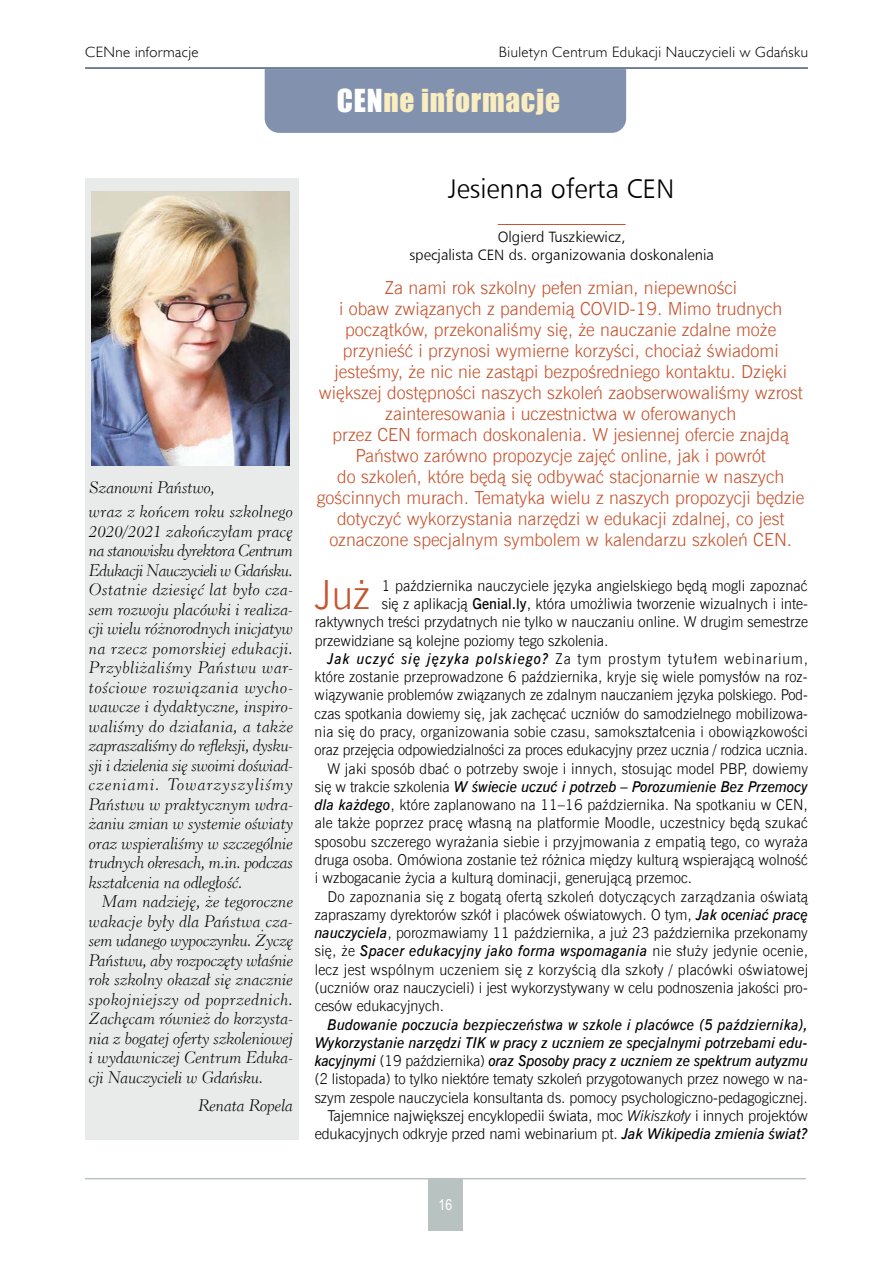
<style>
.page{position:relative;width:893px;height:1263px;background:#fff}
.page>*{position:absolute;margin:0;border:0;box-sizing:border-box;transform-origin:0 0}
.t1{font:40.35px "News Goth Lt EU";color:#c65530}
.t2{font:29.25px "Impact";letter-spacing:.025em;color:#faedc0}
.t3{font:27px "Humnst 777 Lt EU";color:#000}
.t4{font:italic 18px/19.5px "Revivl 555 Lt EU";color:#000;text-align:justify}
.t5{font:18px/21px "News Goth Lt EU";color:#c65530;text-align:center}
.t6{font:italic 18px/23.7px "Revivl 555 Lt EU";letter-spacing:.02em;color:#000}
.t7{font:15px/18.3px "News Goth Lt EU";color:#000;text-align:justify}
.t8{font:15px "News Goth Lt EU";color:#000;scale:.95 1}
.t9{font:italic 15px/18.3px "News Goth Dm EU";color:#000;text-align:justify}
.t10{font:italic 15px "News Goth Dm EU";letter-spacing:.02em;color:#000}
.t11{font:15px/18px "Humnst 777 Lt EU";color:#000;text-align:center}
.t12{font:15px "Humanst 521 Lt EU";letter-spacing:.03em;color:#000}
.t13{font:15px "News Goth Lt EU";letter-spacing:.065em;color:#000;scale:.95 1}
.t14{font:15px "Arial Narrow";color:#fff}
.s1{color:#fff}
.s2{font-family:"News Goth Dm EU"}
.s3{font-family:"News Goth Dm EU";font-style:italic}
.s4{font-family:"News Goth Lt EU";font-style:normal}
.s5{font-style:italic}
</style>
<div class="page">
<hr style="left:85px;top:67px;width:723px;height:2px;background:#465c71">
<hr style="left:85px;top:1178px;width:721px;height:1px;background:#b8c3c1">
<div style="left:428px;top:1178px;width:35px;height:52px;background:#b8c3c1"></div>
<div style="left:265px;top:69px;width:361px;height:64px;background:#8291ad"></div>
<div style="left:85px;top:179px;width:214px;height:961px;background:#e8ebea"></div>
<hr style="left:498px;top:224px;width:128px;height:1px;background:#c65530">
<img style="left:91px;top:191px;width:198px;height:275px">
<p class="t12" style="left:85px;top:43px;width:115px">CENne informacje</p>
<p class="t12" style="left:499px;top:43px;width:311px">Biuletyn Centrum Edukacji Nauczycieli w Gdańsku</p>
<h2 class="t2" style="left:337px;top:78px;width:225px"><span class="s1">CEN</span>ne informacje</h2>
<p class="t6" style="left:89px;top:476px;width:205px">Szanowni Państwo,<br>wraz z końcem roku szkolnego</p>
<p class="t4" style="left:89px;top:521px;width:206px">2020/2021 zakończyłam pracę na stanowisku dyrektora Centrum Edukacji Nauczycieli w Gdańsku.<br>Ostatnie dziesięć lat było cza&shy;sem rozwoju placówki i realiza&shy;cji wielu różnorodnych inicjatyw na rzecz pomorskiej edukacji.<br>Przybliżaliśmy Państwu war&shy;tościowe rozwiązania wycho&shy;wawcze i dydaktyczne, inspiro&shy;waliśmy do działania, a także zapraszaliśmy do refleksji, dysku&shy;sji i dzielenia się swoimi doświad&shy;czeniami. Towarzyszyliśmy Państwu w praktycznym wdra&shy;żaniu zmian w systemie oświaty oraz wspieraliśmy w szczególnie trudnych okresach, m.in. podczas kształcenia na odległość.</p>
<p class="t4" style="left:89px;top:892px;width:206px;text-indent:13px">Mam nadzieję, że tegoroczne wakacje były dla Państwa cza&shy;sem udanego wypoczynku. Życzę Państwu, aby rozpoczęty właśnie rok szkolny okazał się znacznie spokojniejszy od poprzednich.<br>Zachęcam również do korzysta&shy;nia z bogatej oferty szkoleniowej i wydawniczej Centrum Eduka&shy;cji Nauczycieli w Gdańsku.</p>
<p class="t4" style="left:198px;top:1095px;width:96px">Renata Ropela</p>
<h3 class="t3" style="left:448px;top:172px;width:228px">Jesienna oferta CEN</h3>
<p class="t11" style="left:409px;top:227px;width:306px">Olgierd Tuszkiewicz,<br>specjalista CEN ds. organizowania doskonalenia</p>
<p class="t5" style="left:317px;top:277px;width:489px">Za nami rok szkolny pełen zmian, niepewności<br>i obaw związanych z pandemią COVID-19. Mimo trudnych początków, przekonaliśmy się, że nauczanie zdalne może przynieść i przynosi wymierne korzyści, chociaż świadomi jesteśmy, że nic nie zastąpi bezpośredniego kontaktu. Dzięki większej dostępności naszych szkoleń zaobserwowaliśmy wzrost zainteresowania i uczestnictwa w oferowanych<br>przez CEN formach doskonalenia. W jesiennej ofercie znajdą Państwo zarówno propozycje zajęć online, jak i powrót<br>do szkoleń, które będą się odbywać stacjonarnie w naszych gościnnych murach. Tematyka wielu z naszych propozycji będzie dotyczyć wykorzystania narzędzi w edukacji zdalnej, co jest oznaczone specjalnym symbolem w kalendarzu szkoleń CEN.</p>
<h1 class="t1" style="left:315px;top:570px;width:57px">Już</h1>
<p class="t7" style="left:382px;top:576px;width:427px">1 października nauczyciele języka angielskiego będą mogli zapoznać</p>
<p class="t7" style="left:382px;top:595px;width:428px">się z aplikacją <span class="s2">Genial.ly</span>, która umożliwia tworzenie wizualnych i inte-</p>
<p class="t7" style="left:315px;top:613px;width:495px">raktywnych treści przydatnych nie tylko w nauczaniu online. W drugim semestrze</p>
<p class="t7" style="left:315px;top:631px;width:295px">przewidziane są kolejne poziomy tego szkolenia.</p>
<p class="t13" style="left:327px;top:649px;width:507px"><span class="s3">Jak uczyć się języka polskiego?</span> Za tym prostym tytułem webinarium,</p>
<p class="t8" style="left:315px;top:667px;width:520px">które zostanie przeprowadzone 6 października, kryje się wiele pomysłów na roz-</p>
<p class="t8" style="left:315px;top:686px;width:521px">wiązywanie problemów związanych ze zdalnym nauczaniem języka polskiego. Pod-</p>
<p class="t8" style="left:315px;top:704px;width:521px">czas spotkania dowiemy się, jak zachęcać uczniów do samodzielnego mobilizowa-</p>
<p class="t8" style="left:315px;top:722px;width:521px">nia się do pracy, organizowania sobie czasu, samokształcenia i obowiązkowości</p>
<p class="t8" style="left:315px;top:741px;width:521px">oraz przejęcia odpowiedzialności za proces edukacyjny przez ucznia / rodzica ucznia.</p>
<p class="t7" style="left:327px;top:759px;width:482px">W jaki sposób dbać o potrzeby swoje i innych, stosując model PBP, dowiemy</p>
<p class="t9" style="left:315px;top:778px;width:495px"><span class="s4">się w trakcie szkolenia</span> W świecie uczuć i potrzeb – Porozumienie Bez Przemocy</p>
<p class="t7" style="left:315px;top:796px;width:495px"><span class="s3">dla każdego</span>, które zaplanowano na 11–16 października. Na spotkaniu w CEN, ale także poprzez pracę własną na platformie Moodle, uczestnicy będą szukać sposobu szczerego wyrażania siebie i przyjmowania z empatią tego, co wyraża druga osoba. Omówiona zostanie też różnica między kulturą wspierającą wolność i wzbogacanie życia a kulturą dominacji, generującą przemoc.</p>
<p class="t7" style="left:315px;top:887px;width:495px;text-indent:13px">Do zapoznania się z bogatą ofertą szkoleń dotyczących zarządzania oświatą zapraszamy dyrektorów szkół i placówek oświatowych. O tym, <span class="s3">Jak oceniać pracę nauczyciela</span>, porozmawiamy 11 października, a już 23 października przekonamy</p>
<p class="t10" style="left:315px;top:942px;width:495px"><span class="s4">się, że</span> Spacer edukacyjny jako forma wspomagania <span class="s4">nie służy jedynie ocenie,</span></p>
<p class="t7" style="left:315px;top:960px;width:495px">lecz jest wspólnym uczeniem się z korzyścią dla szkoły / placówki oświatowej (uczniów oraz nauczycieli) i jest wykorzystywany w celu podnoszenia jakości pro&shy;cesów edukacyjnych.</p>
<p class="t9" style="left:315px;top:1015px;width:495px;text-indent:13px">Budowanie poczucia bezpieczeństwa w szkole i placówce (5 października), Wykorzystanie narzędzi TIK w pracy z uczniem ze specjalnymi potrzebami edu&shy;kacyjnymi <span class="s4">(19 października)</span> oraz Sposoby pracy z uczniem ze spektrum autyzmu</p>
<p class="t7" style="left:315px;top:1070px;width:495px;text-align:right">(2 listopada) to tylko niektóre tematy szkoleń przygotowanych przez nowego w na&shy;szym zespole nauczyciela konsultanta ds. pomocy psychologiczno-pedagogicznej.<br>Tajemnice największej encyklopedii świata, moc <span class="s5">Wikiszkoły</span> i innych projektów edukacyjnych odkryje przed nami webinarium pt. <span class="s3">Jak Wikipedia zmienia świat?</span></p>
<p class="t14" style="left:439px;top:1193px;width:15px">16</p>
</div>
